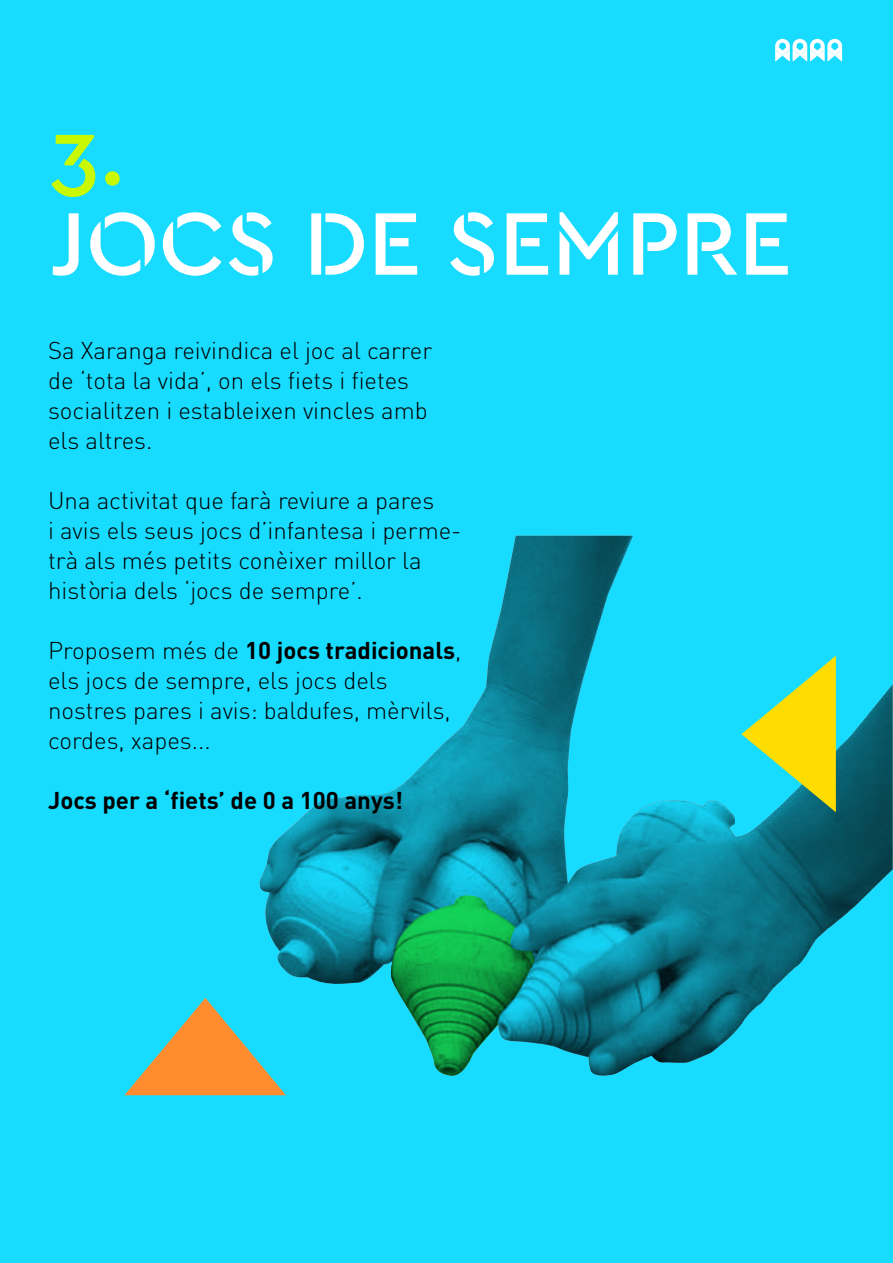
<style>
.page{position:relative;width:893px;height:1263px;background:#fff}
.page>*{position:absolute;margin:0;border:0;box-sizing:border-box;transform-origin:0 0}
.t1{font:500 93px "Cera Stencil PRO";color:#fff}
.t2{font:500 93px "Cera Stencil PRO";color:#c9f900}
.t3{font:300 24px/30px "DIN";color:#000}
.t4{font:700 24px "DIN";color:#000}
.s1{font-weight:700}
</style>
<div class="page">
<div style="left:0;top:0;width:892px;height:1263px;background:#17dcff"></div>
<svg style="left:775px;top:39px;width:67px;height:22px"></svg>
<svg style="left:124px;top:998px;width:162px;height:97px"></svg>
<svg style="left:256px;top:536px;width:636px;height:541px"></svg>
<svg style="left:377px;top:895px;width:158px;height:182px"></svg>
<svg style="left:741px;top:656px;width:95px;height:156px"></svg>
<h1 class="t2" style="left:51px;top:92px;width:76px">3.</h1>
<h1 class="t1" style="left:51px;top:182px;width:742px">JOCS DE SEMPRE</h1>
<p class="t3" style="left:48px;top:335px;width:386px">Sa Xaranga reivindica el joc al carrer de ‘tota la vida’, on els fiets i fietes socialitzen i estableixen vincles amb els altres.</p>
<p class="t3" style="left:48px;top:485px;width:415px">Una activitat que farà reviure a pares<br>i avis els seus jocs d’infantesa i perme&shy;trà als més petits conèixer millor la història dels ‘jocs de sempre’.</p>
<p class="t3" style="left:48px;top:635px;width:415px">Proposem més de <span class="s1">10 jocs tradicionals</span>, els jocs de sempre, els jocs dels nostres pares i avis: baldufes, mèrvils, cordes, xapes...</p>
<p class="t4" style="left:48px;top:785px;width:357px">Jocs per a ‘fiets’ de 0 a 100 anys!</p>
</div>
